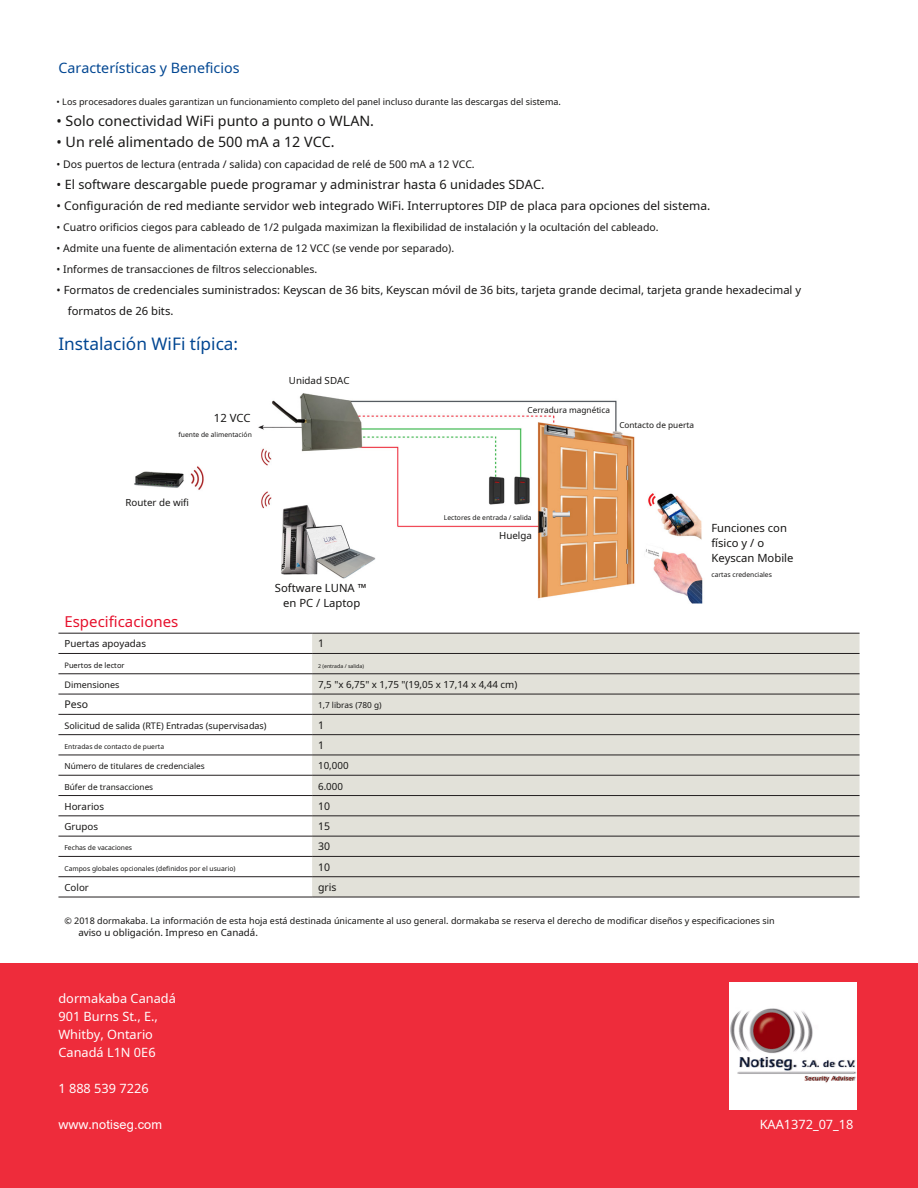
<style>
.page{position:relative;width:918px;height:1188px;background:#fff}
.page>*{position:absolute;margin:0;border:0;box-sizing:border-box;transform-origin:0 0}
.t1{font:17.25px "Noto Sans";color:#004692}
.t2{font:15px "Noto Sans";color:#e6102c}
.t3{font:14.25px "Noto Sans";color:#171615}
.t4{font:14.25px "Noto Sans";color:#004692}
.t5{font:12.75px/18px "Noto Sans";color:#fff}
.t6{font:12.75px "Noto Sans";color:#171615}
.t7{font:12.75px "Arial";color:#fff}
.t8{font:12px "Noto Sans";color:#171615}
.t9{font:11.25px/15px "Noto Sans";color:#171615}
.t10{font:10.5px/20.2px "Noto Sans";color:#171615}
.t11{font:9.75px/20.2px "Noto Sans";color:#171615}
.t12{font:9px "Noto Sans";color:#171615}
.t13{font:8.25px "Noto Sans";color:#171615}
.t14{font:7.5px "Noto Sans";color:#171615}
.t15{font:6.75px "Noto Sans";color:#171615}
.t16{font:5.25px "Noto Sans";color:#171615}
.s1{font-family:"Noto Sans"}
</style>
<div class="page">
<img style="left:134px;top:393px;width:569px;height:211px">
<div style="left:0;top:963px;width:918px;height:225px;background:#ee2c3b"></div>
<div style="left:312px;top:634px;width:548px;height:263px;background:#e2e1d9"></div>
<hr style="left:58px;top:633px;width:254px;height:1px;background:#231f20">
<hr style="left:312px;top:633px;width:548px;height:1px;background:#231f20">
<hr style="left:58px;top:653px;width:254px;height:1px;background:#231f20">
<hr style="left:312px;top:653px;width:548px;height:1px;background:#231f20">
<hr style="left:58px;top:674px;width:254px;height:1px;background:#231f20">
<hr style="left:312px;top:674px;width:548px;height:1px;background:#231f20">
<hr style="left:58px;top:694px;width:254px;height:1px;background:#231f20">
<hr style="left:312px;top:694px;width:548px;height:1px;background:#231f20">
<hr style="left:58px;top:714px;width:254px;height:1px;background:#231f20">
<hr style="left:312px;top:714px;width:548px;height:1px;background:#231f20">
<hr style="left:58px;top:734px;width:254px;height:1px;background:#231f20">
<hr style="left:312px;top:734px;width:548px;height:1px;background:#231f20">
<hr style="left:58px;top:755px;width:254px;height:1px;background:#231f20">
<hr style="left:312px;top:755px;width:548px;height:1px;background:#231f20">
<hr style="left:58px;top:775px;width:254px;height:1px;background:#231f20">
<hr style="left:312px;top:775px;width:548px;height:1px;background:#231f20">
<hr style="left:58px;top:795px;width:254px;height:1px;background:#231f20">
<hr style="left:312px;top:795px;width:548px;height:1px;background:#231f20">
<hr style="left:58px;top:816px;width:254px;height:1px;background:#231f20">
<hr style="left:312px;top:816px;width:548px;height:1px;background:#231f20">
<hr style="left:58px;top:836px;width:254px;height:1px;background:#231f20">
<hr style="left:312px;top:836px;width:548px;height:1px;background:#231f20">
<hr style="left:58px;top:856px;width:254px;height:1px;background:#231f20">
<hr style="left:312px;top:856px;width:548px;height:1px;background:#231f20">
<hr style="left:58px;top:876px;width:254px;height:1px;background:#231f20">
<hr style="left:312px;top:876px;width:548px;height:1px;background:#231f20">
<hr style="left:58px;top:897px;width:254px;height:1px;background:#231f20">
<hr style="left:312px;top:897px;width:548px;height:1px;background:#231f20">
<img style="left:730px;top:983px;width:127px;height:127px">
<h3 class="t4" style="left:58px;top:57px;width:183px">Características y Beneficios</h3>
<p class="t12" style="left:57px;top:95px;width:506px">• Los procesadores duales garantizan un funcionamiento completo del panel incluso durante las descargas del sistema.</p>
<h3 class="t3" style="left:57px;top:110px;width:319px">• Solo conectividad WiFi punto a punto o WLAN.</h3>
<h3 class="t3" style="left:57px;top:131px;width:279px">• Un relé alimentado de 500 mA a 12 VCC.</h3>
<p class="t10" style="left:57px;top:154px;width:420px">• Dos puertos de lectura (entrada / salida) con capacidad de relé de 500 mA a 12 VCC.</p>
<p class="t6" style="left:57px;top:175px;width:490px">• El software descargable puede programar y administrar hasta 6 unidades SDAC.</p>
<p class="t8" style="left:57px;top:197px;width:655px">• Configuración de red mediante servidor web integrado WiFi. Interruptores DIP de placa para opciones del sistema.</p>
<p class="t10" style="left:57px;top:217px;width:604px">• Cuatro orificios ciegos para cableado de 1/2 pulgada maximizan la flexibilidad de instalación y la ocultación del cableado.</p>
<p class="t10" style="left:57px;top:238px;width:399px">• Admite una fuente de alimentación externa de 12 VCC (se vende por separado).</p>
<p class="t10" style="left:57px;top:259px;width:262px">• Informes de transacciones de filtros seleccionables.</p>
<p class="t9" style="left:68px;top:279px;width:735px;line-height:21px;text-indent:-11px">• Formatos de credenciales suministrados: Keyscan de 36 bits, Keyscan móvil de 36 bits, tarjeta grande decimal, tarjeta grande hexadecimal y formatos de 26 bits.</p>
<h1 class="t1" style="left:58px;top:332px;width:181px">Instalación WiFi típica:</h1>
<p class="t11" style="left:289px;top:370px;width:62px">Unidad SDAC</p>
<p class="t13" style="left:528px;top:404px;width:84px">Cerradura magnética</p>
<p class="t9" style="left:214px;top:410px;width:38px">12 VCC</p>
<p class="t15" style="left:179px;top:430px;width:75px">fuente de alimentación</p>
<p class="t13" style="left:619px;top:419px;width:76px">Contacto de puerta</p>
<p class="t11" style="left:126px;top:492px;width:65px">Router de wifi</p>
<p class="t9" style="left:275px;top:580px;width:93px;text-align:center">Software LUNA ™ en PC / Laptop</p>
<p class="t15" style="left:444px;top:513px;width:89px">Lectores de entrada / salida</p>
<p class="t11" style="left:499px;top:525px;width:34px">Huelga</p>
<p class="t9" style="left:711px;top:520px;width:84px">Funciones con físico y / o<br>Keyscan Mobile</p>
<p class="t15" style="left:711px;top:570px;width:62px">cartas credenciales</p>
<h2 class="t2" style="left:64px;top:611px;width:115px">Especificaciones</h2>
<p class="t11" style="left:64px;top:634px;width:83px">Puertas apoyadas</p>
<p class="t14" style="left:64px;top:660px;width:62px">Puertos de lector</p>
<p class="t12" style="left:64px;top:678px;width:56px">Dimensiones</p>
<p class="t10" style="left:64px;top:694px;width:25px">Peso</p>
<p class="t12" style="left:64px;top:719px;width:204px">Solicitud de salida (RTE) Entradas (supervisadas)</p>
<p class="t15" style="left:64px;top:742px;width:101px">Entradas de contacto de puerta</p>
<p class="t13" style="left:64px;top:760px;width:142px">Número de titulares de credenciales</p>
<p class="t13" style="left:64px;top:781px;width:90px">Búfer de transacciones</p>
<p class="t11" style="left:64px;top:796px;width:41px">Horarios<br>Grupos</p>
<p class="t15" style="left:64px;top:843px;width:69px">Fechas de vacaciones</p>
<p class="t15" style="left:64px;top:864px;width:173px">Campos globales opcionales (definidos por el usuario)</p>
<p class="t11" style="left:64px;top:877px;width:26px">Color</p>
<p class="t10" style="left:318px;top:633px;width:8px">1</p>
<p class="t16" style="left:318px;top:662px;width:47px">2 (entrada / salida)</p>
<p class="t11" style="left:318px;top:674px;width:201px">7,5 "x 6,75" x 1,75 "(19,05 x 17,14 x 4,44 cm)</p>
<p class="t13" style="left:318px;top:700px;width:65px">1,7 libras (780 g)</p>
<p class="t10" style="left:318px;top:714px;width:8px">1<br>1</p>
<p class="t11" style="left:318px;top:755px;width:32px">10,000<br>6.000</p>
<p class="t10" style="left:318px;top:796px;width:20px">10<br>15<br>30<br>10 gris</p>
<p class="t12" style="left:64px;top:914px;width:712px">© 2018 dormakaba. La información de esta hoja está destinada únicamente al uso general. dormakaba se reserva el derecho de modificar diseños y especificaciones sin</p>
<p class="t11" style="left:78px;top:922px;width:181px">aviso u obligación. Impreso en Canadá.</p>
<p class="t5" style="left:58px;top:989px;width:119px">dormakaba Canadá<br>901 Burns St., E.,<br>Whitby, Ontario<br>Canadá L1N 0E6</p>
<p class="t5" style="left:58px;top:1079px;width:92px">1 888 539 7226</p>
<p class="t7" style="left:58px;top:1118px;width:105px"><span class="s1">www.</span>notiseg.com</p>
<p class="t5" style="left:760px;top:1115px;width:95px">KAA1372_07_18</p>
</div>
